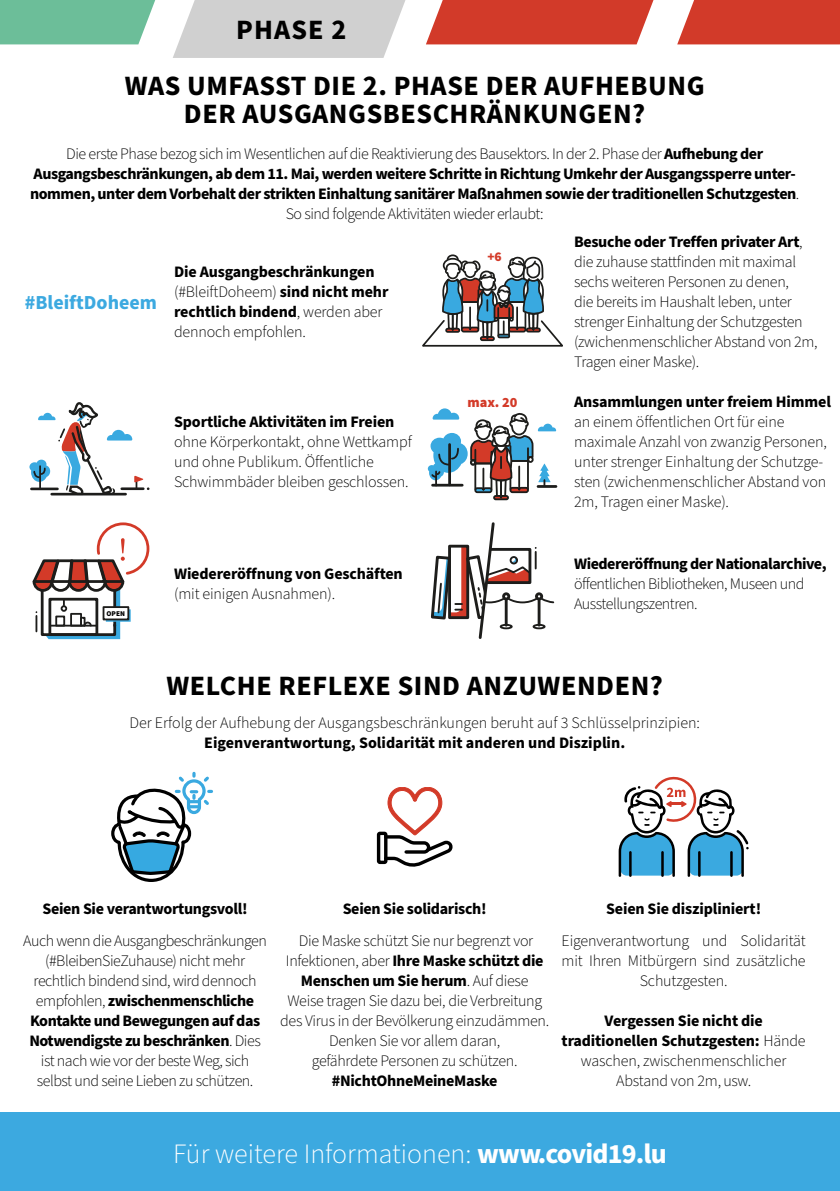
<style>
.page{position:relative;width:840px;height:1191px;background:#fff}
.page>*{position:absolute;margin:0;border:0;box-sizing:border-box;transform-origin:0 0}
.t1{font:700 28px/28px "Source Sans Pro";letter-spacing:.02em;color:#000;text-align:center}
.t2{font:300 28px "Source Sans Pro";color:#fff}
.t3{font:700 20px "Source Sans Pro";color:#3ca9e0}
.t4{font:300 16px/20px "Source Sans Pro";letter-spacing:-.02em;color:#000;text-align:center}
.t5{font:700 16px/20px "Source Sans Pro";letter-spacing:-.02em;color:#000}
.t6{font:300 16px "Source Sans Pro";color:#000}
.t7{font:700 16px "Source Sans Pro";color:#000}
.t8{font:900 14.2px "Source Sans Pro";color:#d33a28}
.t9{font:900 13.4px "Source Sans Pro";color:#d33a28}
.t10{font:900 7.4px "Source Sans Pro";color:#000}
.s1{font-weight:300}
.s2{font-weight:700}
</style>
<div class="page">
<div style="left:0;top:1112px;width:839px;height:79px;background:#3ca9e0"></div>
<svg style="left:29px;top:402px;width:120px;height:93px"></svg>
<svg style="left:33px;top:522px;width:116px;height:117px"></svg>
<svg style="left:431px;top:522px;width:123px;height:117px"></svg>
<svg style="left:111px;top:773px;width:101px;height:109px"></svg>
<div style="left:376px;top:831px;width:11px;height:33px;border:3px solid #000"></div>
<svg style="left:382px;top:787px;width:70px;height:79px"></svg>
<svg style="left:618px;top:777px;width:130px;height:100px"></svg>
<svg style="left:422px;top:254px;width:141px;height:93px"></svg>
<svg style="left:427px;top:408px;width:129px;height:92px"></svg>
<div style="left:0;top:0;width:155px;height:44px;background:#6cbe99"></div>
<div style="left:677px;top:0;width:162px;height:44px;background:#d23a29"></div>
<svg style="left:426px;top:0;width:227px;height:44px;background:#d54838"></svg>
<svg style="left:173px;top:0;width:232px;height:58px;background:#d4d4d4"></svg>
<h1 class="t1" style="left:236px;top:16px;width:112px">PHASE 2</h1>
<h1 class="t1" style="left:125px;top:73px;width:581px">WAS UMFASST DIE 2. PHASE DER AUFHEBUNG<br>DER AUSGANGSBESCHRÄNKUNGEN?</h1>
<p class="t5" style="left:30px;top:144px;width:770px;text-align:center"><span class="s1">Die erste Phase bezog sich im Wesentlichen auf die Reaktivierung des Bausektors. In der 2. Phase der</span> Aufhebung der Ausgangsbeschränkungen, ab dem 11. Mai, werden weitere Schritte in Richtung Umkehr der Ausgangssperre unter&shy;nommen, unter dem Vorbehalt der strikten Einhaltung sanitärer Maßnahmen sowie der traditionellen Schutzgesten<span class="s1">.<br>So sind folgende Aktivitäten wieder erlaubt:</span></p>
<p class="t3" style="left:25px;top:288px;width:133px">#BleiftDoheem</p>
<p class="t5" style="left:174px;top:262px;width:216px">Die Ausgangbeschränkungen <span class="s1">(#BleiftDoheem)</span> sind nicht mehr rechtlich bindend<span class="s1">, werden aber dennoch empfohlen.</span></p>
<p class="t5" style="left:174px;top:412px;width:222px">Sportliche Aktivitäten im Freien</p>
<p class="t4" style="left:174px;top:432px;width:239px;text-align:left">ohne Körperkontakt, ohne Wettkampf und ohne Publikum. Öffentliche<br>Schwimmbäder bleiben geschlossen.</p>
<p class="t10" style="left:106px;top:608px;width:20px">OPEN</p>
<p class="t5" style="left:174px;top:564px;width:230px">Wiedereröffnung von Geschäften</p>
<p class="t4" style="left:174px;top:584px;width:162px">(mit einigen Ausnahmen).</p>
<p class="t9" style="left:487px;top:248px;width:16px">+6</p>
<p class="t8" style="left:467px;top:392px;width:51px">max. 20</p>
<p class="t4" style="left:573px;top:232px;width:245px;text-align:left"><span class="s2">Besuche oder Treffen privater Art</span>, die zuhause stattfinden mit maximal sechs weiteren Personen zu denen,<br>die bereits im Haushalt leben, unter strenger Einhaltung der Schutzgesten (zwichenmenschlicher Abstand von 2m, Tragen einer Maske).</p>
<p class="t5" style="left:573px;top:392px;width:258px">Ansammlungen unter freiem Himmel</p>
<p class="t4" style="left:573px;top:412px;width:254px;text-align:left">an einem öffentlichen Ort für eine maximale Anzahl von zwanzig Personen, unter strenger Einhaltung der Schutzge&shy;sten (zwichenmenschlicher Abstand von 2m, Tragen einer Maske).</p>
<p class="t5" style="left:573px;top:554px;width:254px">Wiedereröffnung der Nationalarchive,</p>
<p class="t4" style="left:573px;top:574px;width:232px;text-align:left">öffentlichen Bibliotheken, Museen und<br>Ausstellungszentren.</p>
<h1 class="t1" style="left:166px;top:672px;width:498px">WELCHE REFLEXE SIND ANZUWENDEN?</h1>
<p class="t6" style="left:129px;top:712px;width:572px">Der Erfolg der Aufhebung der Ausgangsbeschränkungen beruht auf 3 Schlüsselprinzipien:</p>
<p class="t7" style="left:204px;top:732px;width:422px">Eigenverantwortung, Solidarität mit anderen und Disziplin.</p>
<p class="t5" style="left:42px;top:899px;width:207px">Seien Sie verantwortungsvoll!</p>
<p class="t4" style="left:23px;top:931px;width:245px">Auch wenn die Ausgangbeschränkungen (#BleibenSieZuhause) nicht mehr rechtlich bindend sind, wird dennoch empfohlen, <span class="s2">zwischenmenschliche Kontakte und Bewegungen auf das Notwendigste zu beschränken</span>. Dies ist nach wie vor der beste Weg, sich selbst und seine Lieben zu schützen.</p>
<p class="t5" style="left:342px;top:899px;width:145px">Seien Sie solidarisch!</p>
<p class="t4" style="left:280px;top:931px;width:270px">Die Maske schützt Sie nur begrenzt vor Infektionen, aber <span class="s2">Ihre Maske schützt die Menschen um Sie herum</span>. Auf diese<br>Weise tragen Sie dazu bei, die Verbreitung des Virus in der Bevölkerung einzudämmen.<br>Denken Sie vor allem daran,<br>gefährdete Personen zu schützen.</p>
<p class="t5" style="left:332px;top:1071px;width:167px">#NichtOhneMeineMaske</p>
<p class="t5" style="left:605px;top:899px;width:156px">Seien Sie diszipliniert!</p>
<p class="t4" style="left:561px;top:931px;width:245px">Eigenverantwortung und Solidarität mit Ihren Mitbürgern sind zusätzliche<br>Schutzgesten.</p>
<p class="t4" style="left:561px;top:1011px;width:245px"><span class="s2">Vergessen Sie nicht die traditionellen Schutzgesten:</span> Hände waschen, zwischenmenschlicher<br>Abstand von 2m, usw.</p>
<h1 class="t2" style="left:173px;top:1135px;width:495px">Für weitere Informationen: <span class="s2">www.covid19.lu</span></h1>
</div>
